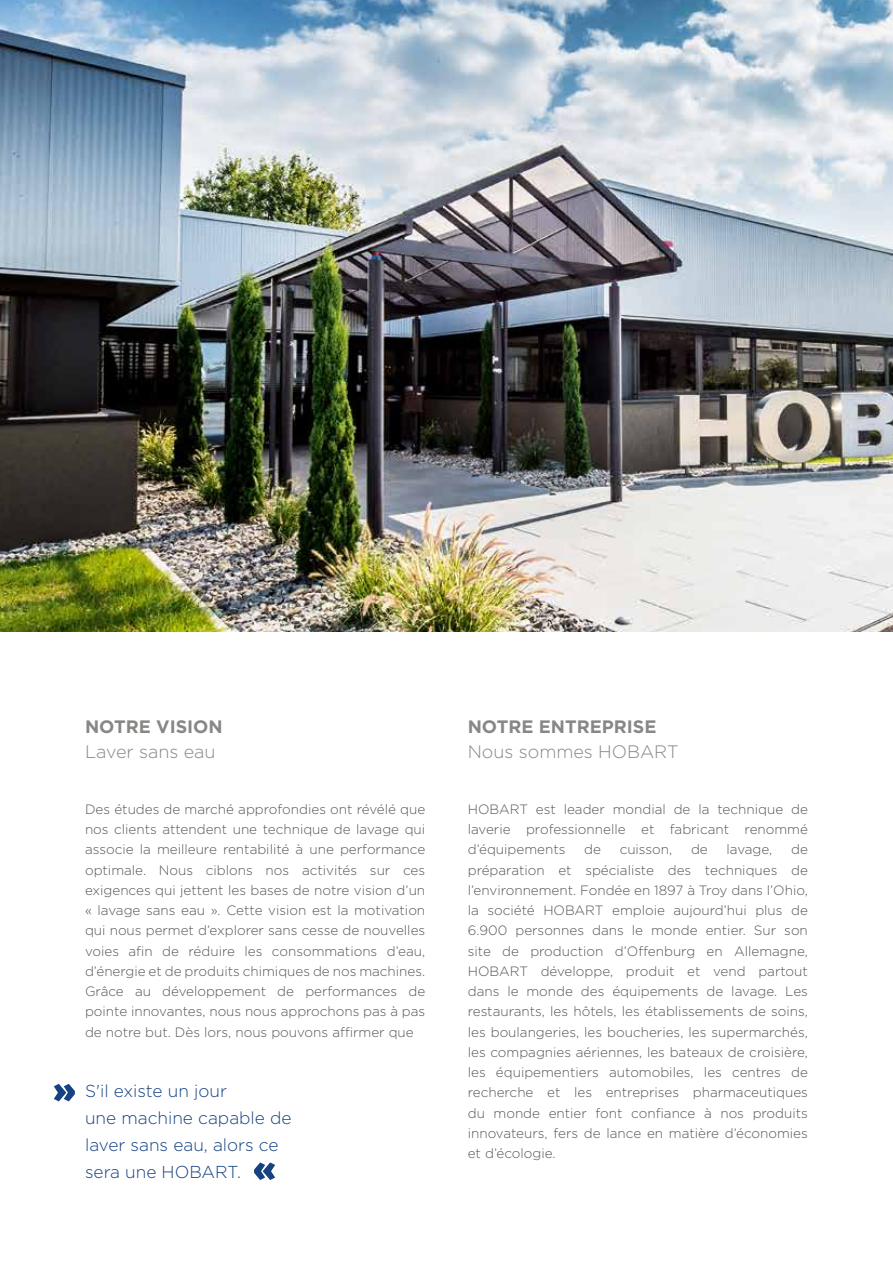
<style>
.page{position:relative;width:893px;height:1263px;background:#fff}
.page>*{position:absolute;margin:0;border:0;box-sizing:border-box;transform-origin:0 0}
.t1{font:300 18px "Gotham";color:#878786}
.t2{font:700 18px "Gotham";color:#878786}
.t3{font:300 17.25px/27px "Gotham";color:#164282}
.t4{font:300 13.5px/20.2px "Gotham";color:#565656;text-align:justify}
</style>
<div class="page">
<img style="left:0;top:0;width:893px;height:631px">
<svg style="left:54px;top:1084px;width:21px;height:17px"></svg>
<svg style="left:254px;top:1162px;width:21px;height:18px"></svg>
<h1 class="t2" style="left:85px;top:715px;width:139px">NOTRE VISION</h1>
<h1 class="t1" style="left:85px;top:741px;width:132px">Laver sans eau</h1>
<p class="t4" style="left:85px;top:799px;width:342px">Des études de marché approfondies ont révélé que nos clients attendent une technique de lavage qui associe la meilleure rentabilité à une performance optimale. Nous ciblons nos activités sur ces exigences qui jettent les bases de notre vision d’un « lavage sans eau ». Cette vision est la motivation qui nous permet d’explorer sans cesse de nouvelles voies afin de réduire les consommations d’eau, d’énergie et de produits chimiques de nos machines.<br>Grâce au développement de performances de pointe innovantes, nous nous approchons pas à pas de notre but. Dès lors, nous pouvons affirmer que</p>
<p class="t3" style="left:85px;top:1077px;width:208px">S'il existe un jour<br>une machine capable de laver sans eau, alors ce sera une HOBART.</p>
<h1 class="t2" style="left:468px;top:715px;width:190px">NOTRE ENTREPRISE</h1>
<h1 class="t1" style="left:468px;top:741px;width:212px">Nous sommes HOBART</h1>
<p class="t4" style="left:468px;top:799px;width:342px">HOBART est leader mondial de la technique de laverie professionnelle et fabricant renommé d’équipements</p>
<p class="t4" style="left:468px;top:839px;width:342px;text-indent:323px">de préparation et spécialiste des techniques de l’environnement. Fondée en 1897 à Troy dans l’Ohio, la société HOBART emploie aujourd’hui plus de 6.900 personnes dans le monde entier. Sur son site de production d’Offenburg en Allemagne, HOBART développe, produit et vend partout dans le monde des équipements de lavage. Les restaurants, les hôtels, les établissements de soins, les boulangeries, les boucheries, les supermarchés, les compagnies aériennes, les bateaux de croisière, les équipementiers automobiles, les centres de recherche et les entreprises pharmaceutiques du monde entier font confiance à nos produits innovateurs, fers de lance en matière d’économies et d’écologie.</p>
<p class="t4" style="left:584px;top:839px;width:18px">de</p>
<p class="t4" style="left:620px;top:839px;width:54px">cuisson,</p>
<p class="t4" style="left:691px;top:839px;width:18px">de</p>
<p class="t4" style="left:726px;top:839px;width:47px">lavage,</p>
</div>
